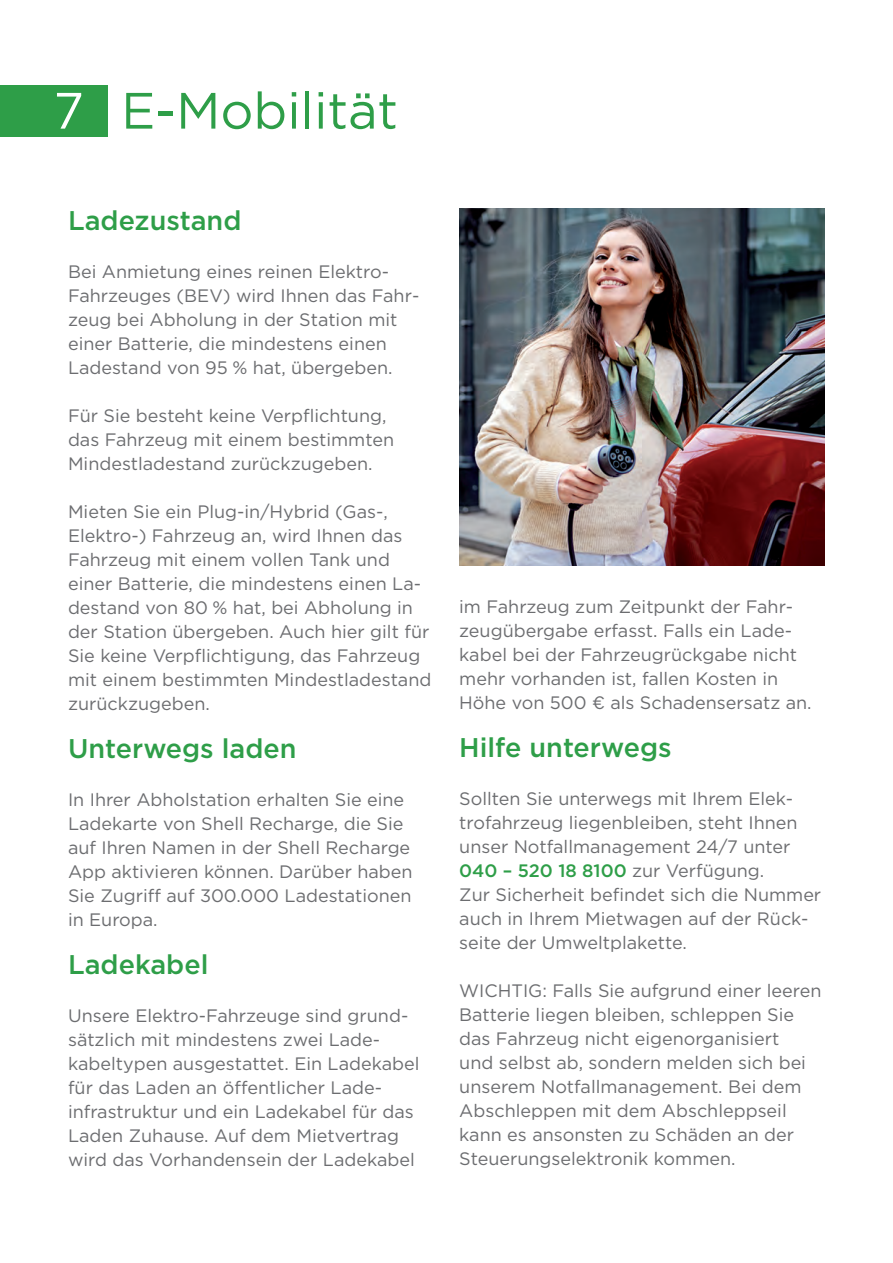
<style>
.page{position:relative;width:893px;height:1263px;background:#fff}
.page>*{position:absolute;margin:0;border:0;box-sizing:border-box;transform-origin:0 0}
.t1{font:51px "Gotham";color:#2e9e48}
.t2{font:500 27px "Gotham";color:#2e9e48}
.t3{font:18px/24px "Gotham";color:#6c6d70}
.s1{color:#fff}
.s2{font-weight:500;color:#2e9e48}
</style>
<div class="page">
<img style="left:459px;top:208px;width:366px;height:358px">
<div style="left:0;top:85px;width:107px;height:51px;background:#2e9e48"></div>
<h1 class="t1" style="left:54px;top:78px;width:346px"><span class="s1">7</span> E-Mobilität</h1>
<h2 class="t2" style="left:68px;top:203px;width:175px">Ladezustand</h2>
<p class="t3" style="left:68px;top:259px;width:353px">Bei Anmietung eines reinen Elektro-Fahrzeuges (BEV) wird Ihnen das Fahr&shy;zeug bei Abholung in der Station mit einer Batterie, die mindestens einen Ladestand von 95 % hat, übergeben.</p>
<p class="t3" style="left:68px;top:403px;width:328px">Für Sie besteht keine Verpflichtung, das Fahrzeug mit einem bestimmten<br>Mindestladestand zurückzugeben.</p>
<p class="t3" style="left:68px;top:499px;width:365px">Mieten Sie ein Plug-in/Hybrid (Gas-, Elektro-) Fahrzeug an, wird Ihnen das Fahrzeug mit einem vollen Tank und einer Batterie, die mindestens einen La&shy;destand von 80 % hat, bei Abholung in der Station übergeben. Auch hier gilt für Sie keine Verpflichtigung, das Fahrzeug mit einem bestimmten Mindestladestand zurückzugeben.</p>
<h2 class="t2" style="left:68px;top:731px;width:230px">Unterwegs laden</h2>
<p class="t3" style="left:68px;top:787px;width:346px">In Ihrer Abholstation erhalten Sie eine Ladekarte von Shell Recharge, die Sie auf Ihren Namen in der Shell Recharge App aktivieren können. Darüber haben Sie Zugriff auf 300.000 Ladestationen in Europa.</p>
<h2 class="t2" style="left:68px;top:947px;width:142px">Ladekabel</h2>
<p class="t3" style="left:68px;top:1003px;width:353px">Unsere Elektro-Fahrzeuge sind grund&shy;sätzlich mit mindestens zwei Lade&shy;kabeltypen ausgestattet. Ein Ladekabel für das Laden an öffentlicher Lade&shy;infrastruktur und ein Ladekabel für das Laden Zuhause. Auf dem Mietvertrag wird das Vorhandensein der Ladekabel</p>
<p class="t3" style="left:459px;top:594px;width:354px">im Fahrzeug zum Zeitpunkt der Fahr&shy;zeugübergabe erfasst. Falls ein Lade&shy;kabel bei der Fahrzeugrückgabe nicht mehr vorhanden ist, fallen Kosten in Höhe von 500 € als Schadensersatz an.</p>
<h2 class="t2" style="left:459px;top:729px;width:214px">Hilfe unterwegs</h2>
<p class="t3" style="left:459px;top:786px;width:363px">Sollten Sie unterwegs mit Ihrem Elek&shy;trofahrzeug liegenbleiben, steht Ihnen unser Notfallmanagement 24/7 unter <span class="s2">040 – 520 18 8100</span> zur Verfügung.<br>Zur Sicherheit befindet sich die Nummer auch in Ihrem Mietwagen auf der Rück&shy;seite der Umweltplakette.</p>
<p class="t3" style="left:459px;top:978px;width:364px">WICHTIG: Falls Sie aufgrund einer leeren Batterie liegen bleiben, schleppen Sie das Fahrzeug nicht eigenorganisiert<br>und selbst ab, sondern melden sich bei unserem Notfallmanagement. Bei dem Abschleppen mit dem Abschleppseil kann es ansonsten zu Schäden an der Steuerungselektronik kommen.</p>
</div>
